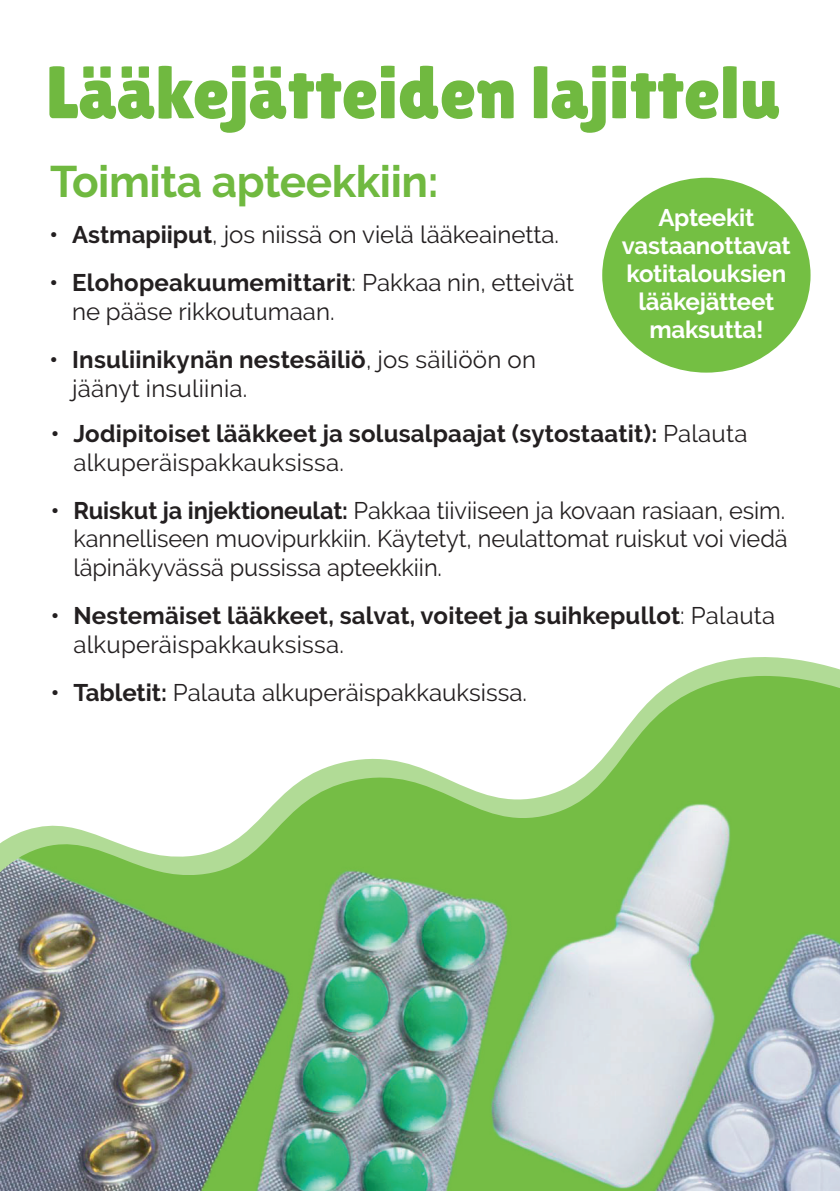
<style>
.page{position:relative;width:840px;height:1191px;background:#fff}
.page>*{position:absolute;margin:0;border:0;box-sizing:border-box;transform-origin:0 0}
.t1{font:74px "Lilita One";color:#70b940}
.t2{font:700 44px "Raleway";letter-spacing:-.01em;color:#70b940}
.t3{font:24px/28.8px "Raleway";color:#231f20}
.t4{font:700 24px/28.8px "Raleway";letter-spacing:.01em;color:#231f20}
.t5{font:700 24px/28px "Raleway";letter-spacing:-.01em;color:#fff;text-align:center}
.s1{font-weight:700}
.s2{font-weight:400}
</style>
<div class="page">
<svg style="left:683px;top:657px;width:156px;height:19px;fill:#b1db96"></svg>
<img style="left:0;top:676px;width:839px;height:515px">
<div style="left:602px;top:178px;width:208px;height:194px;background:#74bf43;border-radius:50%"></div>
<h1 class="t1" style="left:46px;top:50px;width:734px">Lääkejätteiden lajittelu</h1>
<h2 class="t2" style="left:50px;top:156px;width:389px">Toimita apteekkiin:</h2>
<p class="t5" style="left:621px;top:204px;width:170px">Apteekit vastaanottavat kotitalouksien lääkejätteet maksutta!</p>
<p class="t3" style="left:49px;top:220px;width:511px"><span class="s1">• Astmapiiput</span>, jos niissä on vielä lääkeainetta.</p>
<p class="t3" style="left:72px;top:268px;width:503px;text-indent:-23px"><span class="s1">• Elohopeakuumemittarit</span>: Pakkaa nin, etteivät ne pääse rikkoutumaan.</p>
<p class="t3" style="left:72px;top:345px;width:465px;text-indent:-23px"><span class="s1">• Insuliinikynän nestesäiliö</span>, jos säiliöön on jäänyt insuliinia.</p>
<p class="t4" style="left:73px;top:419px;width:675px;text-indent:-23px">• Jodipitoiset lääkkeet ja solusalpaajat (sytostaatit): <span class="s2">Palauta alkuperäispakkauksissa.</span></p>
<p class="t3" style="left:73px;top:495px;width:715px;text-align:justify;text-indent:-23px"><span class="s1">• Ruiskut ja injektioneulat:</span> Pakkaa tiiviiseen ja kovaan rasiaan, esim. kannelliseen muovipurkkiin. Käytetyt, neulattomat ruiskut voi viedä läpinäkyvässä pussissa apteekkiin.</p>
<p class="t4" style="left:73px;top:601px;width:703px;text-indent:-23px">• Nestemäiset lääkkeet, salvat, voiteet ja suihkepullot<span class="s2">: Palauta alkuperäispakkauksissa.</span></p>
<p class="t3" style="left:51px;top:678px;width:477px"><span class="s1">• Tabletit:</span> Palauta alkuperäispakkauksissa.</p>
</div>
